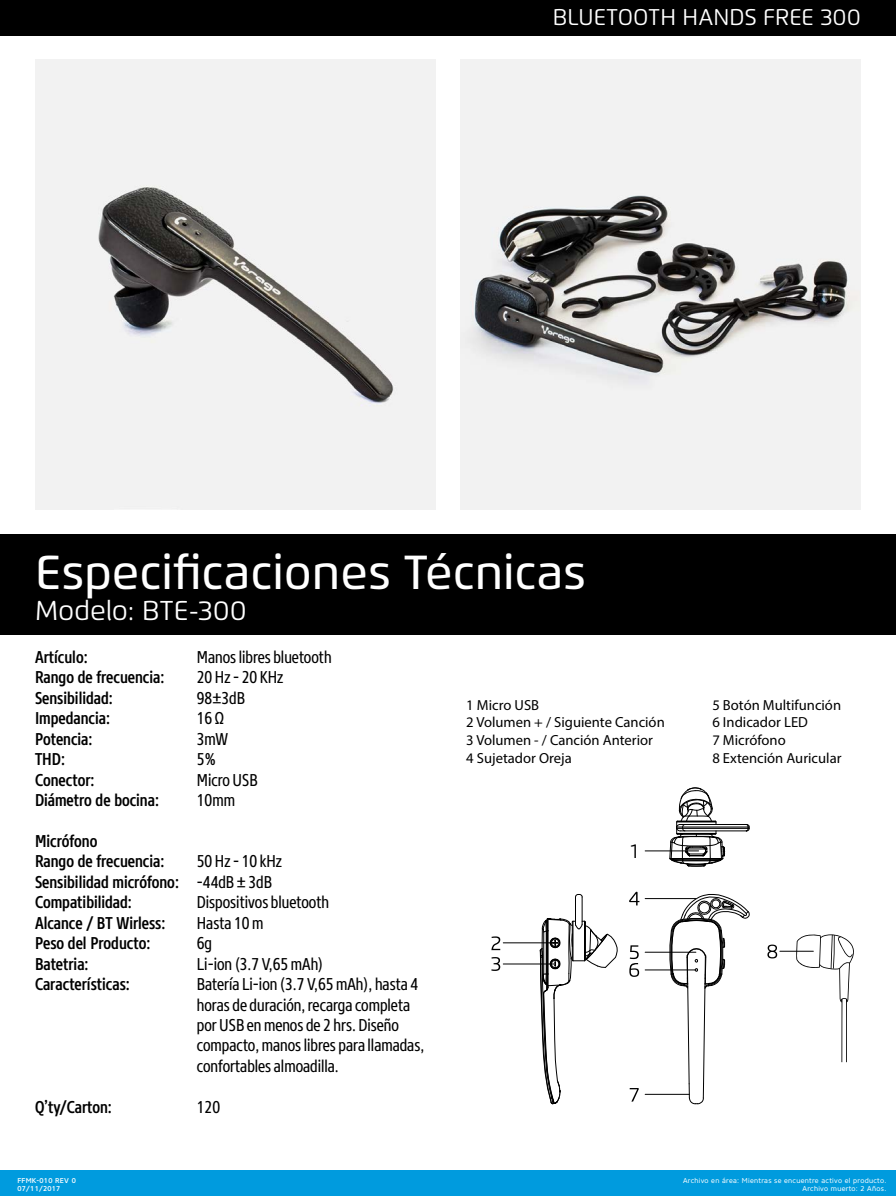
<style>
.page{position:relative;width:896px;height:1196px;background:#fff}
.page>*{position:absolute;margin:0;border:0;box-sizing:border-box;transform-origin:0 0}
.t1{font:500 47.69px "Flexo";color:#fff}
.t2{font:27.21px "Flexo";color:#fff}
.t3{font:22.75px "Flexo";color:#fff}
.t4{font:20.04px "Flexo";color:#000}
.t5{font:17.06px/20.5px "Core Sans N47 Cn";color:#000}
.t6{font:500 17.06px/20.5px "Core Sans N57 Cn";color:#000}
.t7{font:14.61px/17.6px "Myriad Pro";color:#000}
.t8{font:7px/7.9px "Core Sans N45";letter-spacing:.04em;color:#fff;text-align:right}
.t9{font:500 7px/7.9px "Core Sans N55";letter-spacing:.04em;color:#fff}
.s1{font-family:"Core Sans N47 Cn";font-weight:400}
</style>
<div class="page">
<div style="left:0;top:1170px;width:896px;height:25px;background:#009bde"></div>
<div style="left:0;top:534px;width:896px;height:100px;background:#000"></div>
<div style="left:0;top:0;width:896px;height:35px;background:#000"></div>
<img style="left:35px;top:59px;width:401px;height:450px">
<img style="left:460px;top:59px;width:401px;height:450px">
<svg style="left:669px;top:894px;width:81px;height:210px"></svg>
<svg style="left:540px;top:894px;width:78px;height:210px"></svg>
<hr style="left:645px;top:850px;width:54px;height:1px;background:#000">
<hr style="left:645px;top:969px;width:51px;height:1px;background:#000">
<hr style="left:645px;top:1094px;width:44px;height:1px;background:#000">
<hr style="left:645px;top:951px;width:51px;height:1px;background:#000">
<hr style="left:780px;top:950px;width:33px;height:1px;background:#000">
<hr style="left:503px;top:942px;width:51px;height:1px;background:#000">
<hr style="left:503px;top:963px;width:51px;height:1px;background:#000">
<hr style="left:645px;top:898px;width:51px;height:1px;background:#000">
<svg style="left:669px;top:787px;width:81px;height:79px"></svg>
<svg style="left:491px;top:936px;width:9px;height:14px"></svg>
<svg style="left:491px;top:957px;width:9px;height:13px"></svg>
<svg style="left:629px;top:891px;width:10px;height:14px"></svg>
<svg style="left:629px;top:945px;width:10px;height:31px"></svg>
<svg style="left:630px;top:1088px;width:9px;height:13px"></svg>
<svg style="left:767px;top:944px;width:10px;height:14px"></svg>
<svg style="left:796px;top:934px;width:58px;height:128px"></svg>
<h3 class="t3" style="left:553px;top:3px;width:310px">BLUETOOTH HANDS FREE 300</h3>
<h1 class="t1" style="left:35px;top:543px;width:553px">Especificaciones Técnicas</h1>
<h2 class="t2" style="left:35px;top:594px;width:213px">Modelo: BTE-300</h2>
<p class="t6" style="left:35px;top:646px;width:54px">Artículo:</p>
<p class="t5" style="left:197px;top:646px;width:136px">Manoslibres bluetooth</p>
<p class="t6" style="left:35px;top:667px;width:131px">Rango de frecuencia:</p>
<p class="t5" style="left:197px;top:667px;width:88px">20 Hz- 20 KHz</p>
<p class="t6" style="left:35px;top:687px;width:79px">Sensibilidad:</p>
<p class="t5" style="left:197px;top:687px;width:50px">98±3dB</p>
<p class="t6" style="left:35px;top:708px;width:77px">Impedancia:</p>
<p class="t5" style="left:197px;top:708px;width:29px">16Ω</p>
<p class="t6" style="left:35px;top:728px;width:59px">Potencia:</p>
<p class="t5" style="left:197px;top:728px;width:33px">3mW</p>
<p class="t6" style="left:35px;top:749px;width:31px">THD:</p>
<p class="t5" style="left:197px;top:748px;width:21px">5%</p>
<p class="t6" style="left:35px;top:769px;width:61px">Conector:</p>
<p class="t5" style="left:197px;top:769px;width:62px">Micro USB</p>
<p class="t6" style="left:35px;top:789px;width:126px">Diámetro de bocina:</p>
<p class="t5" style="left:197px;top:789px;width:40px">10mm</p>
<p class="t6" style="left:35px;top:830px;width:131px">Micrófono<br>Rango de frecuencia:</p>
<p class="t5" style="left:197px;top:851px;width:87px">50 Hz- 10 kHz</p>
<p class="t6" style="left:35px;top:871px;width:239px">Sensibilidad micrófono: <span class="s1">-44dB ± 3dB<br></span>Compatibilidad:</p>
<p class="t5" style="left:197px;top:891px;width:134px">Dispositivos bluetooth</p>
<p class="t6" style="left:35px;top:912px;width:132px">Alcance / BT Wirless:</p>
<p class="t5" style="left:197px;top:912px;width:68px">Hasta 10m</p>
<p class="t6" style="left:35px;top:933px;width:117px">Peso del Producto:</p>
<p class="t5" style="left:197px;top:932px;width:17px">6g</p>
<p class="t6" style="left:35px;top:953px;width:55px">Batetria:</p>
<p class="t5" style="left:197px;top:953px;width:128px">Li-ion (3.7 V,65mAh)</p>
<p class="t6" style="left:35px;top:973px;width:96px">Características:</p>
<p class="t5" style="left:197px;top:973px;width:229px">Batería Li-ion (3.7 V,65mAh), hasta 4 horas de duración, recarga completa por USB enmenos de 2 hrs. Diseño compacto,manoslibres para llamadas, confortables almoadilla.</p>
<p class="t6" style="left:35px;top:1096px;width:78px">Q’ty/Carton:</p>
<p class="t5" style="left:197px;top:1096px;width:25px">120</p>
<p class="t9" style="left:18px;top:1176px;width:60px">FFMK-010 REV 0<br>07/11/2017</p>
<p class="t7" style="left:466px;top:695px;width:200px">1 Micro USB<br>2 Volumen + / Siguiente Canción<br>3 Volumen - / Canción Anterior<br>4 Sujetador Oreja</p>
<p class="t7" style="left:712px;top:695px;width:131px">5 Botón Multifunción<br>6 Indicador LED<br>7 Micrófono<br>8 Extención Auricular</p>
<p class="t4" style="left:631px;top:838px;width:8px">1</p>
<p class="t8" style="left:683px;top:1176px;width:205px">Archivo en área: Mientras se encuentre activo el producto.<br>Archivo muerto: 2 Años.</p>
</div>
